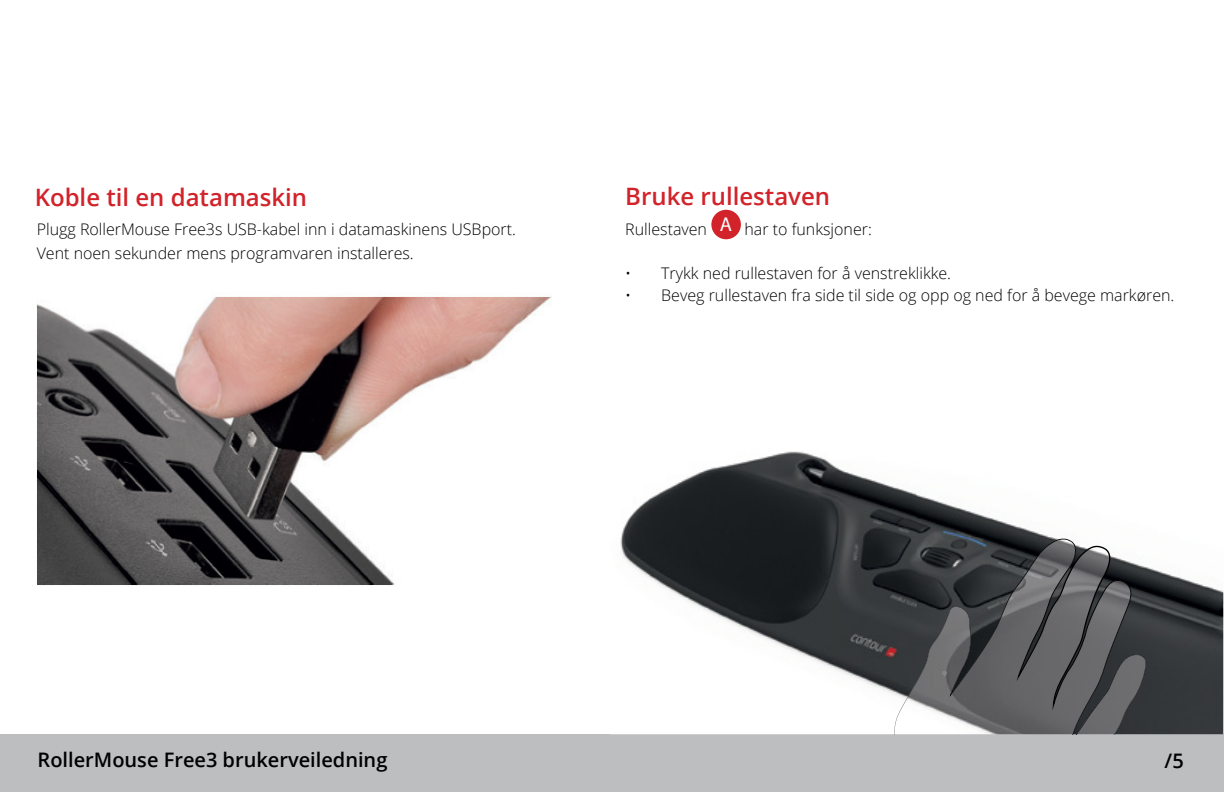
<style>
.page{position:relative;width:1224px;height:792px;background:#fff}
.page>*{position:absolute;margin:0;border:0;box-sizing:border-box;transform-origin:0 0}
.t1{font:600 24px "Open Sans";color:#d2232a}
.t2{font:600 20px "Open Sans";color:#000}
.t3{font:20px "Myriad Pro";color:#fff}
.t4{font:300 16px/24px "Open Sans";color:#000}
</style>
<div class="page">
<div style="left:0;top:734px;width:1224px;height:58px;background:#bcbec0"></div>
<img style="left:37px;top:295px;width:515px;height:291px">
<div style="left:711px;top:210px;width:30px;height:29px;background:#d2232a;border-radius:50%"></div>
<img style="left:620px;top:451px;width:603px;height:283px">
<svg style="left:872px;top:538px;width:274px;height:196px;background:#5c5d60"></svg>
<h1 class="t1" style="left:35px;top:180px;width:274px">Koble til en datamaskin</h1>
<p class="t4" style="left:37px;top:217px;width:481px">Plugg RollerMouse Free3s USB-kabel inn i datamaskinens USBport.<br>Vent noen sekunder mens programvaren installeres.</p>
<h1 class="t1" style="left:625px;top:180px;width:206px">Bruke rullestaven</h1>
<p class="t4" style="left:625px;top:217px;width:83px">Rullestaven</p>
<p class="t4" style="left:745px;top:217px;width:129px">har to funksjoner:</p>
<p class="t4" style="left:625px;top:261px;width:327px">• Trykk ned rullestaven for å venstreklikke.</p>
<p class="t4" style="left:625px;top:283px;width:551px">• Beveg rullestaven fra side til side og opp og ned for å bevege markøren.</p>
<p class="t3" style="left:720px;top:212px;width:14px">A</p>
<p class="t2" style="left:38px;top:746px;width:351px">RollerMouse Free3 brukerveiledning</p>
<p class="t2" style="left:1165px;top:747px;width:21px">/5</p>
</div>
